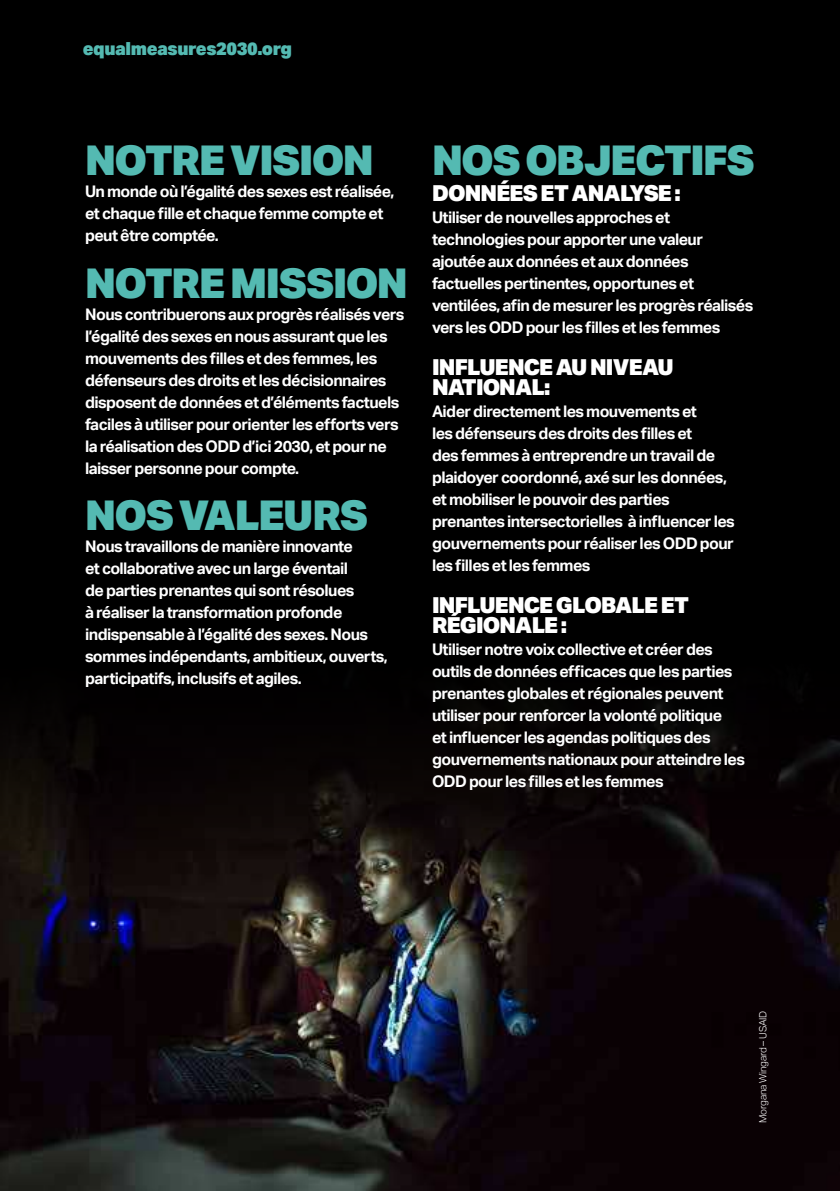
<style>
.page{position:relative;width:840px;height:1191px;background:#fff}
.page>*{position:absolute;margin:0;border:0;box-sizing:border-box;transform-origin:0 0}
.t1{font:900 41px "Aktiv Grotesk";letter-spacing:-.035em;color:#54bab2}
.t2{font:900 22px/20px "Aktiv Grotesk";letter-spacing:-.035em;color:#fff}
.t3{font:900 18px "Aktiv Grotesk";letter-spacing:-.02em;color:#54bab2}
.t4{font:700 16px/22px "Aktiv Grotesk";letter-spacing:-.035em;color:#fff}
.t5{font:300 10px "Aktiv Grotesk";letter-spacing:-.015em;color:#fff}
</style>
<div class="page">
<div style="left:0;top:0;width:839px;height:1191px;background:#000"></div>
<img style="left:0;top:691px;width:839px;height:500px">
<p class="t3" style="left:83px;top:38px;width:211px">equalmeasures2030.org</p>
<h1 class="t1" style="left:85px;top:137px;width:290px">NOTRE VISION</h1>
<p class="t4" style="left:85px;top:181px;width:310px">Un monde où l’égalité des sexes est réalisée, et chaque fille et chaque femme compte et peut être comptée.</p>
<h1 class="t1" style="left:85px;top:259px;width:324px">NOTRE MISSION</h1>
<p class="t4" style="left:85px;top:303px;width:320px">Nous contribuerons aux progrès réalisés vers l’égalité des sexes en nous assurant que les mouvements des filles et des femmes, les défenseurs des droits et les décisionnaires disposent de données et d’éléments factuels faciles à utiliser pour orienter les efforts vers la réalisation des ODD d’ici 2030, et pour ne laisser personne pour compte.</p>
<h1 class="t1" style="left:85px;top:491px;width:284px">NOS VALEURS</h1>
<p class="t4" style="left:85px;top:535px;width:304px">Nous travaillons de manière innovante<br>et collaborative avec un large éventail<br>de parties prenantes qui sont résolues<br>à réaliser la transformation profonde indispensable à l’égalité des sexes. Nous sommes indépendants, ambitieux, ouverts, participatifs, inclusifs et agiles.</p>
<h1 class="t1" style="left:432px;top:137px;width:324px">NOS OBJECTIFS</h1>
<h2 class="t2" style="left:432px;top:183px;width:250px">DONNÉES ET ANALYSE :</h2>
<p class="t4" style="left:432px;top:207px;width:322px">Utiliser de nouvelles approches et technologies pour apporter une valeur ajoutée aux données et aux données factuelles pertinentes, opportunes et ventilées, afin de mesurer les progrès réalisés vers les ODD pour les filles et les femmes</p>
<h2 class="t2" style="left:432px;top:357px;width:243px">INFLUENCE AU NIVEAU<br>NATIONAL:</h2>
<p class="t4" style="left:432px;top:400px;width:304px">Aider directement les mouvements et<br>les défenseurs des droits des filles et<br>des femmes à entreprendre un travail de plaidoyer coordonné, axé sur les données, et mobiliser le pouvoir des parties prenantes intersectorielles à influencer les gouvernements pour réaliser les ODD pour les filles et les femmes</p>
<h2 class="t2" style="left:432px;top:594px;width:258px">INFLUENCE GLOBALE ET<br>RÉGIONALE :</h2>
<p class="t4" style="left:432px;top:638px;width:314px">Utiliser notre voix collective et créer des outils de données efficaces que les parties prenantes globales et régionales peuvent utiliser pour renforcer la volonté politique<br>et influencer les agendas politiques des gouvernements nationaux pour atteindre les ODD pour les filles et les femmes</p>
<p class="t5" style="left:757px;top:1123px;width:114px;rotate:-90deg">Morgana Wingard – USAID</p>
</div>
